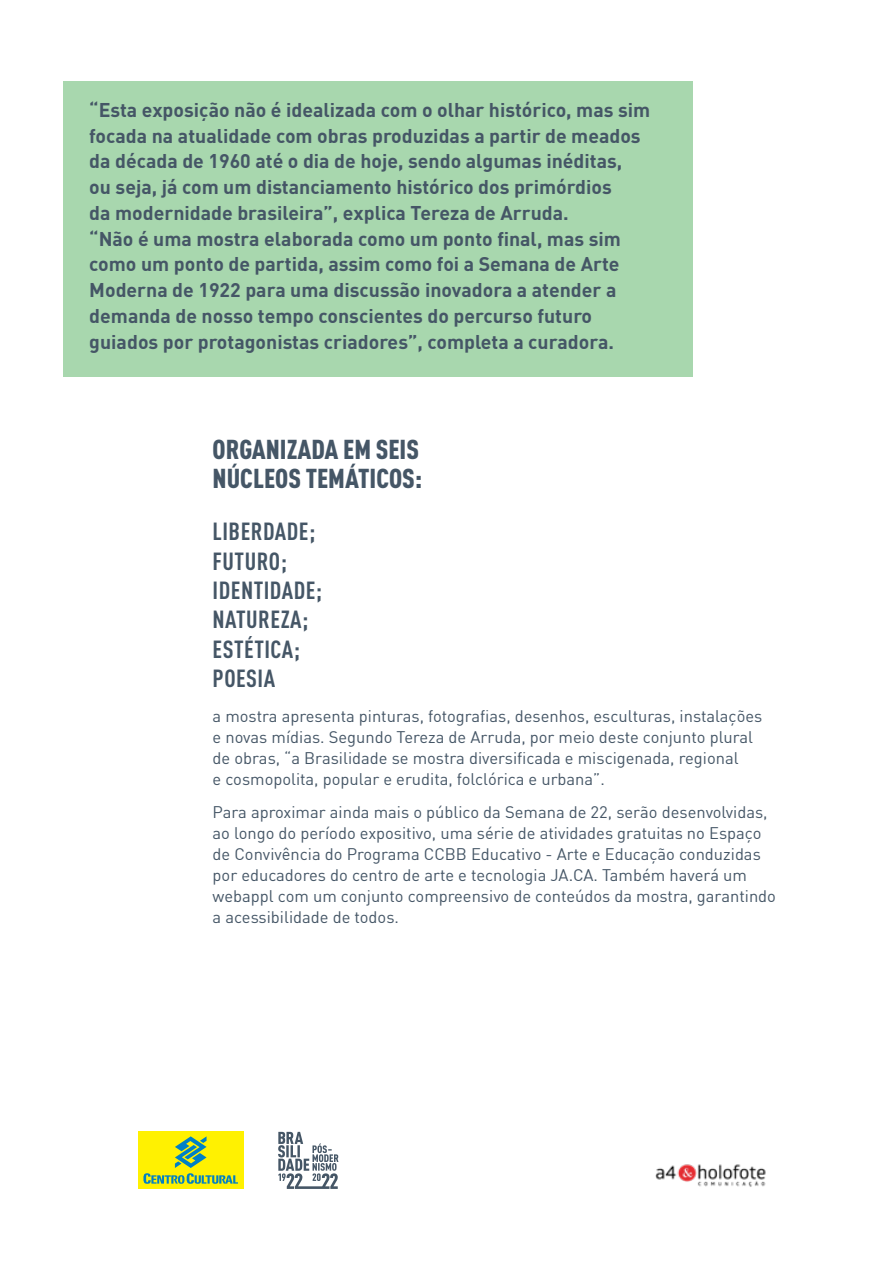
<style>
.page{position:relative;width:893px;height:1263px;background:#fff}
.page>*{position:absolute;margin:0;border:0;box-sizing:border-box;transform-origin:0 0}
.t1{font:900 27px/28.5px "DIN Cond";color:#455666}
.t2{font:700 24.45px/29.4px "DIN Cond";letter-spacing:.02em;color:#455666}
.t3{font:700 19.5px/25.8px "DIN";color:#455666}
.t4{font:16.5px/21px "DIN";color:#455666}
</style>
<div class="page">
<svg style="left:278px;top:1132px;width:60px;height:57px"></svg>
<img style="left:655px;top:1164px;width:111px;height:23px">
<div style="left:138px;top:1131px;width:105px;height:58px;background:#fff101"></div>
<svg style="left:143px;top:1136px;width:95px;height:48px"></svg>
<div style="left:64px;top:81px;width:629px;height:295px;background:#a8d7ae"></div>
<p class="t3" style="left:89px;top:96px;width:562px">“Esta exposição não é idealizada com o olhar histórico, mas sim focada na atualidade com obras produzidas a partir de meados da década de 1960 até o dia de hoje, sendo algumas inéditas,<br>ou seja, já com um distanciamento histórico dos primórdios<br>da modernidade brasileira”, explica Tereza de Arruda.<br>“Não é uma mostra elaborada como um ponto final, mas sim como um ponto de partida, assim como foi a Semana de Arte Moderna de 1922 para uma discussão inovadora a atender a demanda de nosso tempo conscientes do percurso futuro guiados por protagonistas criadores”, completa a curadora.</p>
<h1 class="t1" style="left:213px;top:435px;width:211px">ORGANIZADA EM SEIS<br>NÚCLEOS TEMÁTICOS:</h1>
<h2 class="t2" style="left:213px;top:516px;width:111px">LIBERDADE;<br>FUTURO;<br>IDENTIDADE;<br>NATUREZA;<br>ESTÉTICA;<br>POESIA</h2>
<p class="t4" style="left:213px;top:705px;width:551px">a mostra apresenta pinturas, fotografias, desenhos, esculturas, instalações e novas mídias. Segundo Tereza de Arruda, por meio deste conjunto plural de obras, “a Brasilidade se mostra diversificada e miscigenada, regional<br>e cosmopolita, popular e erudita, folclórica e urbana”.</p>
<p class="t4" style="left:213px;top:801px;width:565px">Para aproximar ainda mais o público da Semana de 22, serão desenvolvidas, ao longo do período expositivo, uma série de atividades gratuitas no Espaço de Convivência do Programa CCBB Educativo - Arte e Educação conduzidas por educadores do centro de arte e tecnologia JA.CA. Também haverá um webappl com um conjunto compreensivo de conteúdos da mostra, garantindo a acessibilidade de todos.</p>
</div>
